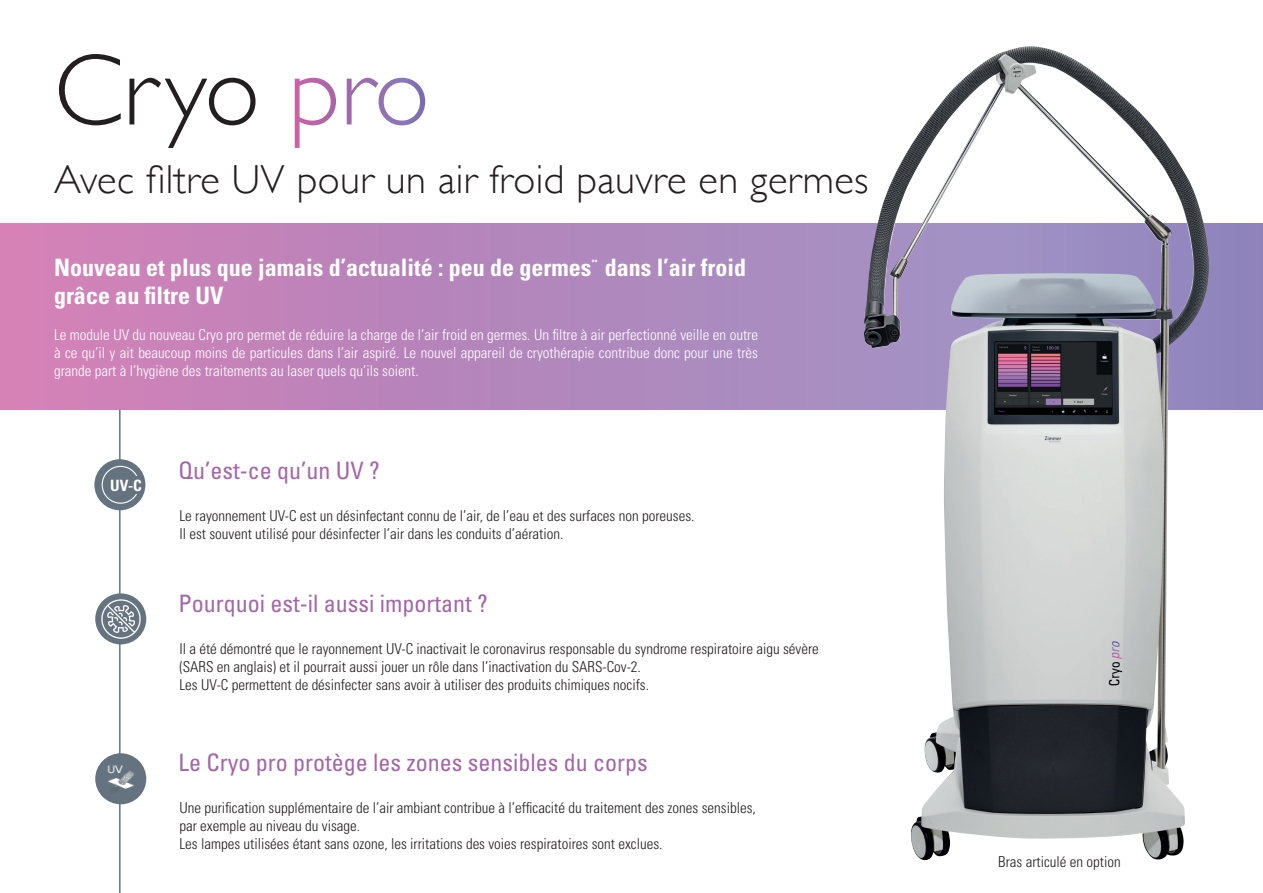
<style>
.page{position:relative;width:1263px;height:893px;background:#fff}
.page>*{position:absolute;margin:0;border:0;box-sizing:border-box;transform-origin:0 0}
.t1{font:300 102px "Gill Sans";color:#231f20}
.t2{font:300 40.5px "Gill Sans";letter-spacing:.01em;color:#231f20}
.t3{font:condensed 24px "Univers LT Std";color:#a465a9}
.t4{font:700 condensed 24px "Univers LT Std";color:#fff}
.t5{font:700 condensed 15.6px "Univers LT Std";color:#fff}
.t6{font:300 condensed 15px/18px "Univers LT Std";color:#231f20}
.t7{font:300 condensed 15px/18px "Univers LT Std";color:#fff;text-align:justify}
.t8{font:700 condensed 7.5px "Univers LT Std";color:#fff}
.s1{color:#fff}
</style>
<div class="page">
<hr style="left:119px;top:410px;width:2px;height:483px;background:#64737f">
<div style="left:94px;top:459px;width:51px;height:51px;background:#64737f;border-radius:50%"></div>
<div style="left:95px;top:753px;width:51px;height:51px;background:#64737f;border-radius:50%"></div>
<svg style="left:0;top:224px;width:1263px;height:186px;background:#b585ba"></svg>
<img style="left:864px;top:46px;width:321px;height:815px">
<svg style="left:101px;top:465px;width:39px;height:39px"></svg>
<div style="left:110px;top:476px;width:33px;height:17px;background:#64737f"></div>
<img style="left:96px;top:594px;width:50px;height:50px">
<img style="left:107px;top:765px;width:27px;height:25px">
<h1 class="t1" style="left:54px;top:11px;width:377px">Cryo <span class="s1">pro</span></h1>
<h2 class="t2" style="left:54px;top:147px;width:816px">Avec filtre UV pour un air froid pauvre en germes</h2>
<h3 class="t4" style="left:54px;top:252px;width:539px">Nouveau et plus que jamais d’actualité : peu de germes</h3>
<p class="t8" style="left:591px;top:258px;width:8px">**</p>
<h3 class="t4" style="left:605px;top:252px;width:143px">dans l’air froid</h3>
<h3 class="t4" style="left:54px;top:281px;width:171px">grâce au filtre UV</h3>
<p class="t7" style="left:54px;top:326px;width:705px">Le module UV du nouveau Cryo pro permet de réduire la charge de l’air froid en germes. Un filtre à air perfectionné veille en outre à ce qu’il y ait beaucoup moins de particules dans l’air aspiré. Le nouvel appareil de cryothérapie contribue donc pour une très grande part à l’hygiène des traitements au laser quels qu’ils soient.</p>
<p class="t5" style="left:110px;top:475px;width:33px">UV-C</p>
<h3 class="t3" style="left:179px;top:455px;width:203px">Qu’est-ce qu’un UV ?</h3>
<p class="t6" style="left:179px;top:507px;width:517px">Le rayonnement UV-C est un désinfectant connu de l’air, de l’eau et des surfaces non poreuses.<br>Il est souvent utilisé pour désinfecter l’air dans les conduits d’aération.</p>
<h3 class="t3" style="left:179px;top:588px;width:311px">Pourquoi est-il aussi important ?</h3>
<p class="t6" style="left:179px;top:640px;width:641px">Il a été démontré que le rayonnement UV-C inactivait le coronavirus responsable du syndrome respiratoire aigu sévère (SARS en anglais) et il pourrait aussi jouer un rôle dans l’inactivation du SARS-Cov-2.<br>Les UV-C permettent de désinfecter sans avoir à utiliser des produits chimiques nocifs.</p>
<h3 class="t3" style="left:179px;top:747px;width:471px">Le Cryo pro protège les zones sensibles du corps</h3>
<p class="t6" style="left:179px;top:798px;width:578px">Une purification supplémentaire de l’air ambiant contribue à l’efficacité du traitement des zones sensibles, par exemple au niveau du visage.<br>Les lampes utilisées étant sans ozone, les irritations des voies respiratoires sont exclues.</p>
<p class="t6" style="left:998px;top:853px;width:124px">Bras articulé en option</p>
</div>
